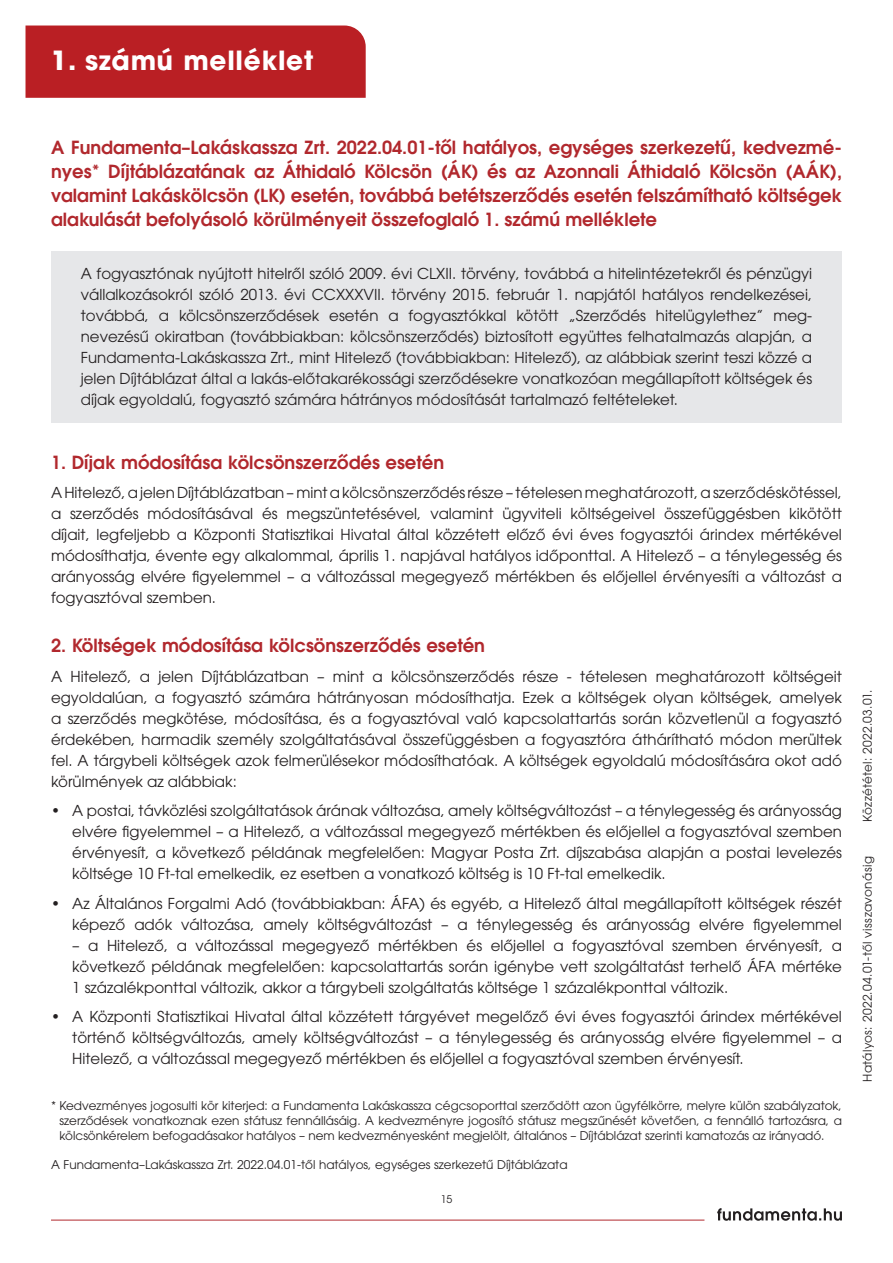
<style>
.page{position:relative;width:893px;height:1263px;background:#fff}
.page>*{position:absolute;margin:0;border:0;box-sizing:border-box;transform-origin:0 0}
.t1{font:700 26.25px "ITC Avant Garde Pro";letter-spacing:.03em;color:#fff}
.t2{font:600 18px/24px "ITC Avant Garde Pro";color:#b1282d;text-align:justify}
.kenyér_OKOK{font:15px/21px "ITC Avant Garde Pro";color:#231f20;text-align:justify}
.t3{font:12px/15px "ITC Avant Garde Pro";color:#231f20;text-align:justify}
.t4{font:12px "ITC Avant Garde Pro";letter-spacing:.035em;color:#231f20}
.t5{font:10.5px "ITC Avant Garde Pro";color:#231f20}
</style>
<div class="page">
<svg style="left:717px;top:1208px;width:125px;height:13px"></svg>
<hr style="left:51px;top:1220px;width:653px;height:1px;background:#b1282d">
<div style="left:51px;top:251px;width:791px;height:171px;background:#e6e7e9"></div>
<div style="left:26px;top:26px;width:340px;height:72px;background:#ba1f24"></div>
<p class="t1" style="left:51px;top:43px;width:264px">1. számú melléklet</p>
<p class="t2" style="left:51px;top:135px;width:792px">A Fundamenta–Lakáskassza Zrt. 2022.04.01-től hatályos, egységes szerkezetű, kedvezmé&shy;nyes* Díjtáblázatának az Áthidaló Kölcsön (ÁK) és az Azonnali Áthidaló Kölcsön (AÁK), valamint Lakáskölcsön (LK) esetén, továbbá betétszerződés esetén felszámítható költségek alakulását befolyásoló körülményeit összefoglaló 1. számú melléklete</p>
<p class="kenyér_OKOK" style="left:81px;top:263px;width:733px">A fogyasztónak nyújtott hitelről szóló 2009. évi CLXII. törvény, továbbá a hitelintézetekről és pénzügyi vállalkozásokról szóló 2013. évi CCXXXVII. törvény 2015. február 1. napjától hatályos rendelkezései, továbbá, a kölcsönszerződések esetén a fogyasztókkal kötött „Szerződés hitelügylethez” meg&shy;nevezésű okiratban (továbbiakban: kölcsönszerződés) biztosított együttes felhatalmazás alapján, a Fundamenta-Lakáskassza Zrt., mint Hitelező (továbbiakban: Hitelező), az alábbiak szerint teszi közzé a jelen Díjtáblázat által a lakás-előtakarékossági szerződésekre vonatkozóan megállapított költségek és díjak egyoldalú, fogyasztó számára hátrányos módosítását tartalmazó feltételeket.</p>
<p class="t2" style="left:51px;top:450px;width:395px">1. Díjak módosítása kölcsönszerződés esetén</p>
<p class="kenyér_OKOK" style="left:51px;top:482px;width:792px">A Hitelező, a jelen Díjtáblázatban – mint a kölcsönszerződés része – tételesen meghatározott, a szerződéskötéssel, a szerződés módosításával és megszüntetésével, valamint ügyviteli költségeivel összefüggésben kikötött díjait, legfeljebb a Központi Statisztikai Hivatal által közzétett előző évi éves fogyasztói árindex mértékével módosíthatja, évente egy alkalommal, április 1. napjával hatályos időponttal. A Hitelező – a ténylegesség és arányosság elvére figyelemmel – a változással megegyező mértékben és előjellel érvényesíti a változást a fogyasztóval szemben.</p>
<p class="t2" style="left:51px;top:633px;width:436px">2. Költségek módosítása kölcsönszerződés esetén</p>
<p class="kenyér_OKOK" style="left:51px;top:666px;width:792px">A Hitelező, a jelen Díjtáblázatban – mint a kölcsönszerződés része - tételesen meghatározott költségeit egyoldalúan, a fogyasztó számára hátrányosan módosíthatja. Ezek a költségek olyan költségek, amelyek a szerződés megkötése, módosítása, és a fogyasztóval való kapcsolattartás során közvetlenül a fogyasztó érdekében, harmadik személy szolgáltatásával összefüggésben a fogyasztóra áthárítható módon merültek fel. A tárgybeli költségek azok felmerülésekor módosíthatóak. A költségek egyoldalú módosítására okot adó körülmények az alábbiak:</p>
<p class="kenyér_OKOK" style="left:72px;top:800px;width:771px;text-indent:-21px">• A postai, távközlési szolgáltatások árának változása, amely költségváltozást – a ténylegesség és arányosság elvére figyelemmel – a Hitelező, a változással megegyező mértékben és előjellel a fogyasztóval szemben érvényesít, a következő példának megfelelően: Magyar Posta Zrt. díjszabása alapján a postai levelezés költsége 10 Ft-tal emelkedik, ez esetben a vonatkozó költség is 10 Ft-tal emelkedik.</p>
<p class="kenyér_OKOK" style="left:51px;top:893px;width:792px;text-align:right">• Az Általános Forgalmi Adó (továbbiakban: ÁFA) és egyéb, a Hitelező által megállapított költségek részét képező adók változása, amely költségváltozást – a ténylegesség és arányosság elvére figyelemmel</p>
<p class="kenyér_OKOK" style="left:72px;top:935px;width:771px">– a Hitelező, a változással megegyező mértékben és előjellel a fogyasztóval szemben érvényesít, a következő példának megfelelően: kapcsolattartás során igénybe vett szolgáltatást terhelő ÁFA mértéke 1 százalékponttal változik, akkor a tárgybeli szolgáltatás költsége 1 százalékponttal változik.</p>
<p class="kenyér_OKOK" style="left:72px;top:1006px;width:771px;text-indent:-21px">• A Központi Statisztikai Hivatal által közzétett tárgyévet megelőző évi éves fogyasztói árindex mértékével történő költségváltozás, amely költségváltozást – a ténylegesség és arányosság elvére figyelemmel – a Hitelező, a változással megegyező mértékben és előjellel a fogyasztóval szemben érvényesít.</p>
<p class="t3" style="left:60px;top:1097px;width:784px;text-indent:-9px">* Kedvezményes jogosulti kör kiterjed: a Fundamenta Lakáskassza cégcsoporttal szerződött azon ügyfélkörre, melyre külön szabályzatok, szerződések vonatkoznak ezen státusz fennállásáig. A kedvezményre jogosító státusz megszűnését követően, a fennálló tartozásra, a kölcsönkérelem befogadásakor hatályos – nem kedvezményesként megjelölt, általános – Díjtáblázat szerinti kamatozás az irányadó.</p>
<p class="t3" style="left:51px;top:1157px;width:518px">A Fundamenta–Lakáskassza Zrt. 2022.04.01-től hatályos, egységes szerkezetű Díjtáblázata</p>
<p class="t5" style="left:441px;top:1192px;width:13px">15</p>
<p class="t3" style="left:860px;top:822px;width:134px;rotate:-90deg">Közzététel: 2022.03.01.</p>
<p class="t4" style="left:860px;top:1082px;width:227px;rotate:-90deg">Hatályos: 2022.04.01-től visszavonásig</p>
</div>
